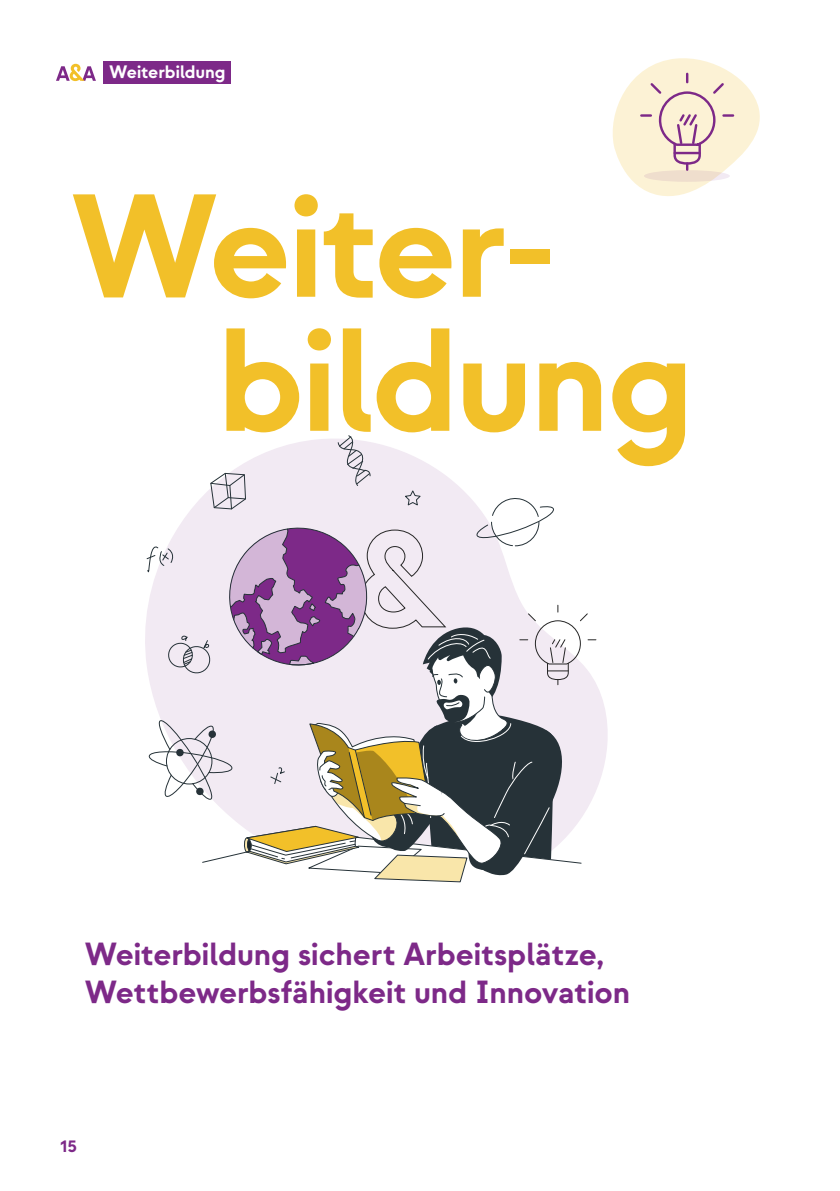
<style>
.page{position:relative;width:840px;height:1191px;background:#fff}
.page>*{position:absolute;margin:0;border:0;box-sizing:border-box;transform-origin:0 0}
.HL_1{font:700 146.2px/134px "Strawford";letter-spacing:-.015em;color:#f2c029}
.H2_ohne_Inhaltsverzeichnis{font:700 32px/38.4px "Strawford";color:#7d2988}
.t1{font:700 18px "Strawford";color:#fff}
.t2{font:700 18px "Strawford";color:#7d2988}
</style>
<div class="page">
<div style="left:104px;top:62px;width:127px;height:22px;background:#7d2988"></div>
<svg style="left:56px;top:64px;width:40px;height:17px"></svg>
<svg style="left:145px;top:626px;width:463px;height:167px"></svg>
<svg style="left:146px;top:435px;width:449px;height:448px"></svg>
<svg style="left:612px;top:58px;width:148px;height:138px"></svg>
<svg style="left:643px;top:170px;width:86px;height:12px"></svg>
<p class="t1" style="left:109px;top:61px;width:117px">Weiterbildung</p>
<p class="HL_1" style="left:217px;top:182px;width:477px;text-indent:-145px">Weiter&shy;bildung</p>
<p class="H2_ohne_Inhaltsverzeichnis" style="left:85px;top:935px;width:546px">Weiterbildung sichert Arbeitsplätze,<br>Wettbewerbsfähigkeit und Innovation</p>
<p class="t2" style="left:60px;top:1134px;width:18px">15</p>
</div>
